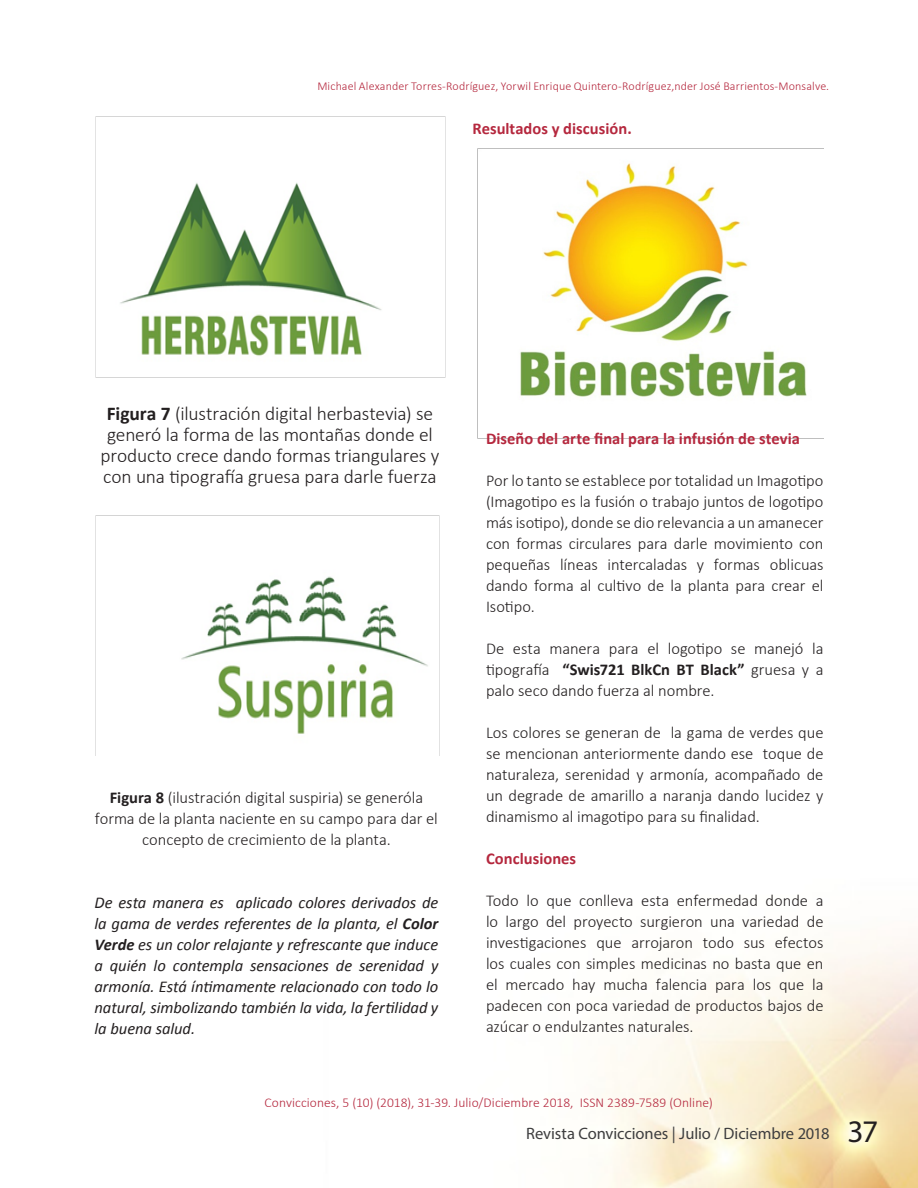
<style>
.page{position:relative;width:918px;height:1188px;background:#fff}
.page>*{position:absolute;margin:0;border:0;box-sizing:border-box;transform-origin:0 0}
.Sub2{font:300 19.5px/21px "Calibri";letter-spacing:-.01em;color:#231f20;text-align:center}
.Sub2-2{font:300 16.5px/21px "Calibri";letter-spacing:-.005em;color:#231f20;text-align:justify}
.Sub2-3{font:italic 16.5px/21px "Calibri";letter-spacing:-.005em;color:#231f20;text-align:justify}
.Sub2-4{font:700 16.5px "Calibri";color:#b5283e}
.t1{font:16.5px "Myriad Pro";letter-spacing:-.005em;color:#3e3e3f}
.Sub2-5{font:300 13.5px "Calibri";letter-spacing:.005em;color:#b5283e}
.autor{font:300 12px "Calibri";letter-spacing:.01em;color:#b5283e}
.s1{font-weight:700}
.s2{font-size:31.5px;color:#231f20}
</style>
<div class="page">
<img style="left:439px;top:116px;width:479px;height:1072px">
<img style="left:95px;top:116px;width:350px;height:262px">
<img style="left:95px;top:515px;width:344px;height:241px">
<img style="left:477px;top:149px;width:347px;height:289px">
<p class="autor" style="left:317px;top:79px;width:513px">Michael Alexander Torres-Rodríguez, Yorwil Enrique Quintero-Rodríguez,nder José Barrientos-Monsalve.</p>
<p class="Sub2-4" style="left:472px;top:118px;width:161px">Resultados y discusión.</p>
<p class="Sub2" style="left:101px;top:402px;width:340px"><span class="s1">Figura 7</span> (ilustración digital herbastevia) se generó la forma de las montañas donde el producto crece dando formas triangulares y con una tipografía gruesa para darle fuerza</p>
<p class="Sub2-2" style="left:95px;top:787px;width:345px;text-align:center"><span class="s1">Figura 8</span> (ilustración digital suspiria) se generóla forma de la planta naciente en su campo para dar el concepto de crecimiento de la planta.</p>
<p class="Sub2-3" style="left:94px;top:891px;width:345px">De esta manera es aplicado colores derivados de la gama de verdes referentes de la planta, el <span class="s1">Color Verde</span> es un color relajante y refrescante que induce a quién lo contempla sensaciones de serenidad y armonía. Está íntimamente relacionado con todo lo natural, simbolizando también la vida, la fertilidad y la buena salud.</p>
<p class="Sub2-4" style="left:486px;top:428px;width:315px">Diseño del arte final para la infusión de stevia</p>
<p class="Sub2-2" style="left:486px;top:470px;width:339px">Por lo tanto se establece por totalidad un Imagotipo (Imagotipo es la fusión o trabajo juntos de logotipo más isotipo), donde se dio relevancia a un amanecer con formas circulares para darle movimiento con pequeñas líneas intercaladas y formas oblicuas dando forma al cultivo de la planta para crear el Isotipo.</p>
<p class="Sub2-2" style="left:486px;top:638px;width:339px">De esta manera para el logotipo se manejó la tipografía <span class="s1">“Swis721 BlkCn BT Black”</span> gruesa y a palo seco dando fuerza al nombre.</p>
<p class="Sub2-2" style="left:486px;top:722px;width:339px">Los colores se generan de la gama de verdes que se mencionan anteriormente dando ese toque de naturaleza, serenidad y armonía, acompañado de un degrade de amarillo a naranja dando lucidez y dinamismo al imagotipo para su finalidad.</p>
<p class="Sub2-4" style="left:486px;top:848px;width:92px">Conclusiones</p>
<p class="Sub2-2" style="left:486px;top:890px;width:339px">Todo lo que conlleva esta enfermedad donde a lo largo del proyecto surgieron una variedad de investigaciones que arrojaron todo sus efectos los cuales con simples medicinas no basta que en el mercado hay mucha falencia para los que la padecen con poca variedad de productos bajos de azúcar o endulzantes naturales.</p>
<p class="Sub2-5" style="left:264px;top:1095px;width:450px">Convicciones, 5 (10) (2018), 31-39. Julio/Diciembre 2018, ISSN 2389-7589 (Online)</p>
<p class="t1" style="left:526px;top:1123px;width:354px">Revista Convicciones | Julio / Diciembre 2018 <span class="s2">37</span></p>
</div>
